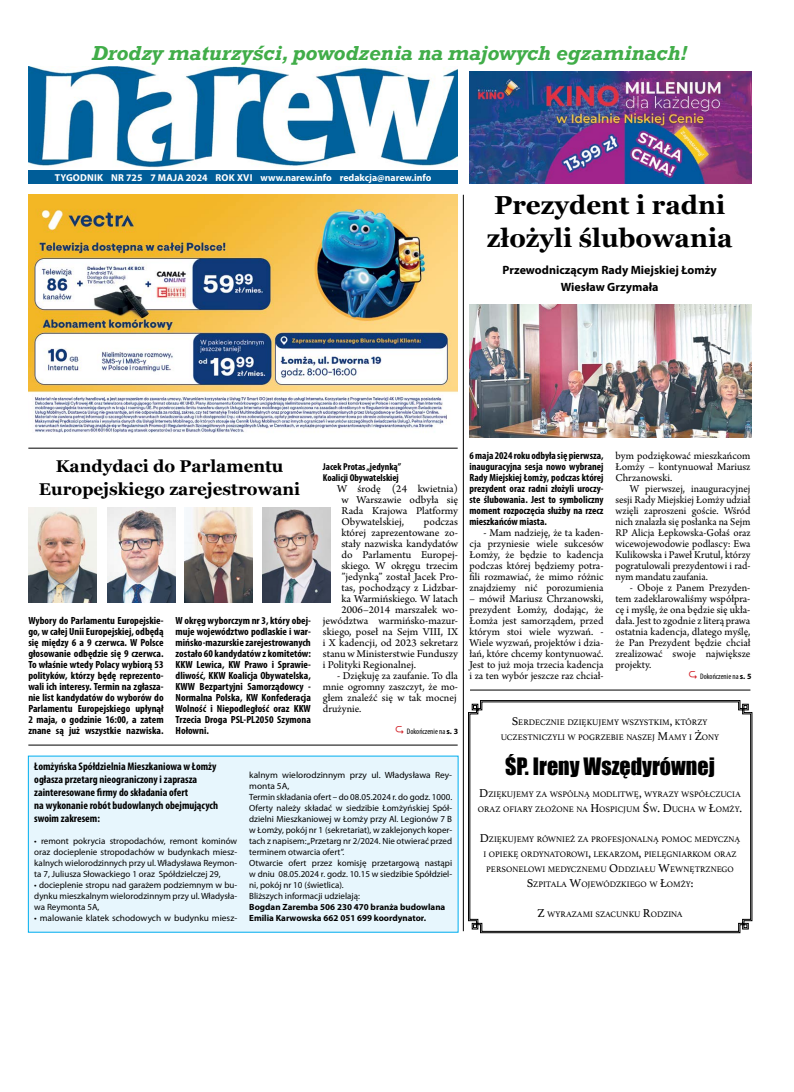
<style>
.page{position:relative;width:794px;height:1092px;background:#fff}
.page>*{position:absolute;margin:0;border:0;box-sizing:border-box;transform-origin:0 0}
.t1{font:700 26px/33px "Georgia";color:#000}
.t2{font:22px "Impact";color:#000}
.t3{font:italic 700 19px "Rockwell";color:#41ad49;scale:1.04 1}
.t4{font:700 17px/23px "Georgia";color:#000;text-align:center}
.t5{font:700 12px/17px "Myriad Pro";color:#000;text-align:center}
.t6{font:11px/11px "Arno Pro";color:#000;text-align:justify}
.t7{font:700 condensed 11px/13px "Myriad Pro";color:#000}
.t8{font:700 condensed 10.4px/11px "Myriad Pro";color:#000;text-align:justify}
.t9{font:700 10px "Myriad Pro";color:#fff}
.t10{font:700 condensed 10px/11px "Myriad Pro";color:#000}
.t11{font:9px/11px "Myriad Pro";color:#000;scale:1.04 1}
.t12{font:9px/11px "Myriad Pro";color:#000;text-align:justify}
.t13{font:700 9px/11px "Myriad Pro";color:#000}
.t14{font:8.4px/15px "Athelas";color:#000;text-align:center}
.t15{font:condensed 8px "Myriad Pro";color:#000}
.s1{font-weight:700;font-stretch:normal}
.s2{font-size:12px}
</style>
<div class="page">
<img style="left:28px;top:66px;width:430px;height:102px">
<div style="left:28px;top:170px;width:430px;height:14px;background:#005d98"></div>
<img style="left:469px;top:71px;width:282px;height:113px">
<div style="left:28px;top:756px;width:430px;height:176px;background:#e7f6fd"></div>
<svg style="left:468px;top:700px;width:285px;height:233px;background:#474747"></svg>
<svg style="left:469px;top:701px;width:282px;height:230px"></svg>
<hr style="left:28px;top:744px;width:430px;height:1px;background:#000">
<hr style="left:463px;top:195px;width:1px;height:736px;background:#000">
<img style="left:28px;top:508px;width:68px;height:94px">
<img style="left:107px;top:508px;width:68px;height:94px">
<img style="left:185px;top:508px;width:68px;height:94px">
<img style="left:262px;top:508px;width:68px;height:94px">
<hr style="left:28px;top:448px;width:430px;height:1px;background:#000">
<hr style="left:470px;top:689px;width:280px;height:1px;background:#000">
<img style="left:28px;top:195px;width:430px;height:238px">
<img style="left:469px;top:305px;width:282px;height:132px">
<h3 class="t3" style="left:92px;top:41px;width:574px">Drodzy maturzyści, powodzenia na majowych egzaminach!</h3>
<p class="t9" style="left:55px;top:171px;width:378px">TYGODNIK NR 725 7 MAJA 2024 ROK XVI www.narew.info redakcja@narew.info</p>
<h1 class="t1" style="left:487px;top:187px;width:247px">Prezydent i radni złożyli ślubowania</h1>
<p class="t5" style="left:502px;top:261px;width:216px">Przewodniczącym Rady Miejskiej Łomży<br>Wiesław Grzymała</p>
<h3 class="t4" style="left:39px;top:453px;width:263px">Kandydaci do Parlamentu<br>Europejskiego zarejestrowani</h3>
<p class="t8" style="left:28px;top:614px;width:137px">Wybory do Parlamentu Europejskie&shy;go, w całej Unii Europejskiej, odbędą się między 6 a 9 czerwca. W Polsce głosowanie odbędzie się 9 czerwca.<br>To właśnie wtedy Polacy wybiorą 53 polityków, którzy będę reprezento&shy;wali ich interesy. Termin na zgłasza&shy;nie list kandydatów do wyborów do Parlamentu Europejskiego upłynął 2 maja, o godzinie 16:00, a zatem znane są już wszystkie nazwiska.</p>
<p class="t8" style="left:176px;top:614px;width:137px">W okręg wyborczym nr 3, który obej&shy;muje województwo podlaskie i war&shy;mińsko-mazurskie zarejestrowanych zostało 60 kandydatów z komitetów:<br>KKW Lewica, KW Prawo i Sprawie&shy;dliwość, KKW Koalicja Obywatelska, KWW Bezpartyjni Samorządowcy - Normalna Polska, KW Konfederacja Wolność i Niepodległość oraz KKW Trzecia Droga PSL-PL2050 Szymona Hołowni.</p>
<p class="t10" style="left:323px;top:461px;width:80px">Jacek Protas „jedynką”<br>Koalicji Obywatelskiej</p>
<p class="t6" style="left:341px;top:483px;width:118px;text-indent:-4px">W środę (24 kwietnia) w Warszawie odbyła się Rada Krajowa Platformy Obywatelskiej,</p>
<p class="t6" style="left:424px;top:516px;width:36px">podczas</p>
<p class="t6" style="left:341px;top:527px;width:118px">której zaprezentowane zo-</p>
<p class="t6" style="left:341px;top:538px;width:118px">stały nazwiska kandydatów</p>
<p class="t6" style="left:341px;top:549px;width:118px">do Parlamentu Europej-</p>
<p class="t6" style="left:341px;top:560px;width:118px">skiego. W okręgu trzecim</p>
<p class="t6" style="left:341px;top:571px;width:118px">”jedynką” został Jacek Pro-</p>
<p class="t6" style="left:341px;top:582px;width:118px">tas, pochodzący z Lidzbar-</p>
<p class="t6" style="left:341px;top:593px;width:118px">ka Warmińskiego. W latach</p>
<p class="t6" style="left:341px;top:604px;width:118px">2006–2014 marszałek wo-</p>
<p class="t6" style="left:323px;top:615px;width:137px">jewództwa warmińsko-mazur-</p>
<p class="t6" style="left:323px;top:626px;width:137px">skiego, poseł na Sejm VIII, IX</p>
<p class="t6" style="left:323px;top:637px;width:137px">i X kadencji, od 2023 sekretarz</p>
<p class="t6" style="left:323px;top:648px;width:137px">stanu w Ministerstwie Funduszy</p>
<p class="t6" style="left:323px;top:659px;width:95px">i Polityki Regionalnej.</p>
<p class="t6" style="left:323px;top:670px;width:137px;text-align:left;text-indent:14px">- Dziękuję za zaufanie. To dla mnie ogromny zaszczyt, że mo&shy;głem znaleźć się w tak mocnej drużynie.</p>
<p class="t15" style="left:407px;top:726px;width:53px">Dokończenie na <span class="s1">s. 3</span></p>
<p class="t7" style="left:34px;top:759px;width:185px">Łomżyńska Spółdzielnia Mieszkaniowa w Łomży ogłasza przetarg nieograniczony i zaprasza zainteresowane firmy do składania ofert<br>na wykonanie robót budowlanych obejmujących swoim zakresem:</p>
<p class="t12" style="left:34px;top:835px;width:204px">• remont pokrycia stropodachów, remont kominów oraz docieplenie stropodachów w budynkach miesz&shy;kalnych wielorodzinnych przy ul. Władysława Reymon&shy;ta 7, Juliusza Słowackiego 1 oraz Spółdzielczej 29,</p>
<p class="t12" style="left:34px;top:879px;width:204px">• docieplenie stropu nad garażem podziemnym w bu&shy;dynku mieszkalnym wielorodzinnym przy ul. Władysła&shy;wa Reymonta 5A,</p>
<p class="t11" style="left:34px;top:912px;width:197px">• malowanie klatek schodowych w budynku miesz-</p>
<p class="t11" style="left:249px;top:769px;width:197px">kalnym wielorodzinnym przy ul. Władysława Rey&shy;monta 5A,<br>Termin składania ofert – do 08.05.2024 r. do godz. 1000.<br>Oferty należy składać w siedzibie Łomżyńskiej Spół&shy;dzielni Mieszkaniowej w Łomży przy Al. Legionów 7 B w Łomży, pokój nr 1 (sekretariat), w zaklejonych koper&shy;tach z napisem: „Przetarg nr 2/2024. Nie otwierać przed terminem otwarcia ofert”.<br>Otwarcie ofert przez komisję przetargową nastąpi w dniu 08.05.2024 r. godz. 10.15 w siedzibie Spółdziel&shy;ni, pokój nr 10 (świetlica).<br>Bliższych informacji udzielają:</p>
<p class="t13" style="left:249px;top:901px;width:198px">Bogdan Zaremba 506 230 470 branża budowlana<br>Emilia Karwowska 662 051 699 koordynator.</p>
<p class="t8" style="left:469px;top:449px;width:136px">6 maja 2024 roku odbyła się pierwsza, inauguracyjna sesja nowo wybranej Rady Miejskiej Łomży, podczas której prezydent oraz radni złożyli uroczy&shy;ste ślubowania. Jest to symboliczny moment rozpoczęcia służby na rzecz mieszkańców miasta.</p>
<p class="t6" style="left:469px;top:527px;width:136px;text-indent:14px">- Mam nadzieję, że ta kaden&shy;cja przyniesie wiele sukcesów Łomży, że będzie to kadencja podczas której będziemy potra&shy;fili rozmawiać, że mimo różnic znajdziemy nić porozumienia</p>
<p class="t6" style="left:469px;top:593px;width:136px">– mówił Mariusz Chrzanowski, prezydent Łomży, dodając, że Łomża jest samorządem, przed którym stoi wiele wyzwań. - Wiele wyzwań, projektów i dzia&shy;łań, które chcemy kontynuować.<br>Jest to już moja trzecia kadencja i za ten wybór jeszcze raz chciał-</p>
<p class="t6" style="left:615px;top:450px;width:136px">bym podziękować mieszkańcom Łomży – kontynuował Mariusz Chrzanowski.</p>
<p class="t6" style="left:615px;top:483px;width:136px;text-indent:14px">W pierwszej, inauguracyjnej sesji Rady Miejskiej Łomży udział wzięli zaproszeni goście. Wśród nich znalazła się posłanka na Sejm RP Alicja Łepkowska-Gołaś oraz wicewojewodowie podlascy: Ewa Kulikowska i Paweł Krutul, którzy pogratulowali prezydentowi i rad&shy;nym mandatu zaufania.</p>
<p class="t6" style="left:615px;top:582px;width:136px;text-indent:14px">- Oboje z Panem Prezyden&shy;tem zadeklarowaliśmy współpra&shy;cę i myślę, że ona będzie się ukła&shy;dała. Jest to zgodnie z literą prawa ostatnia kadencja, dlatego myślę, że Pan Prezydent będzie chciał zrealizować swoje największe projekty.</p>
<p class="t15" style="left:700px;top:671px;width:53px">Dokończenie na <span class="s1">s. 5</span></p>
<p class="t14" style="left:501px;top:714px;width:220px"><span class="s2">S</span>ERDECZNIE DZIĘKUJEMY WSZYSTKIM<span class="s2">,</span> KTÓRZY<br>UCZESTNICZYLI W POGRZEBIE NASZEJ <span class="s2">M</span>AMY I <span class="s2">Ż</span>ONY</p>
<h2 class="t2" style="left:505px;top:748px;width:211px">ŚP. Ireny Wszędyrównej</h2>
<p class="t14" style="left:478px;top:786px;width:266px;text-align:left"><span class="s2">D</span>ZIĘKUJEMY ZA WSPÓLNĄ MODLITWĘ<span class="s2">,</span> WYRAZY WSPÓŁCZUCIA<br>ORAZ OFIARY ZŁOŻONE NA <span class="s2">H</span>OSPICJUM <span class="s2">Ś</span>W<span class="s2">. D</span>UCHA W <span class="s2">Ł</span>OMŻY<span class="s2">.</span></p>
<p class="t14" style="left:480px;top:831px;width:262px"><span class="s2">D</span>ZIĘKUJEMY RÓWNIEŻ ZA PROFESJONALNĄ POMOC MEDYCZNĄ I OPIEKĘ ORDYNATOROWI<span class="s2">,</span> LEKARZOM<span class="s2">,</span> PIELĘGNIARKOM ORAZ PERSONELOWI MEDYCZNEMU <span class="s2">O</span>DDZIAŁU <span class="s2">W</span>EWNĘTRZNEGO <span class="s2">S</span>ZPITALA <span class="s2">W</span>OJEWÓDZKIEGO W <span class="s2">Ł</span>OMŻY<span class="s2">:</span></p>
<p class="t14" style="left:537px;top:906px;width:147px"><span class="s2">Z</span> WYRAZAMI SZACUNKU <span class="s2">R</span>ODZINA</p>
</div>
